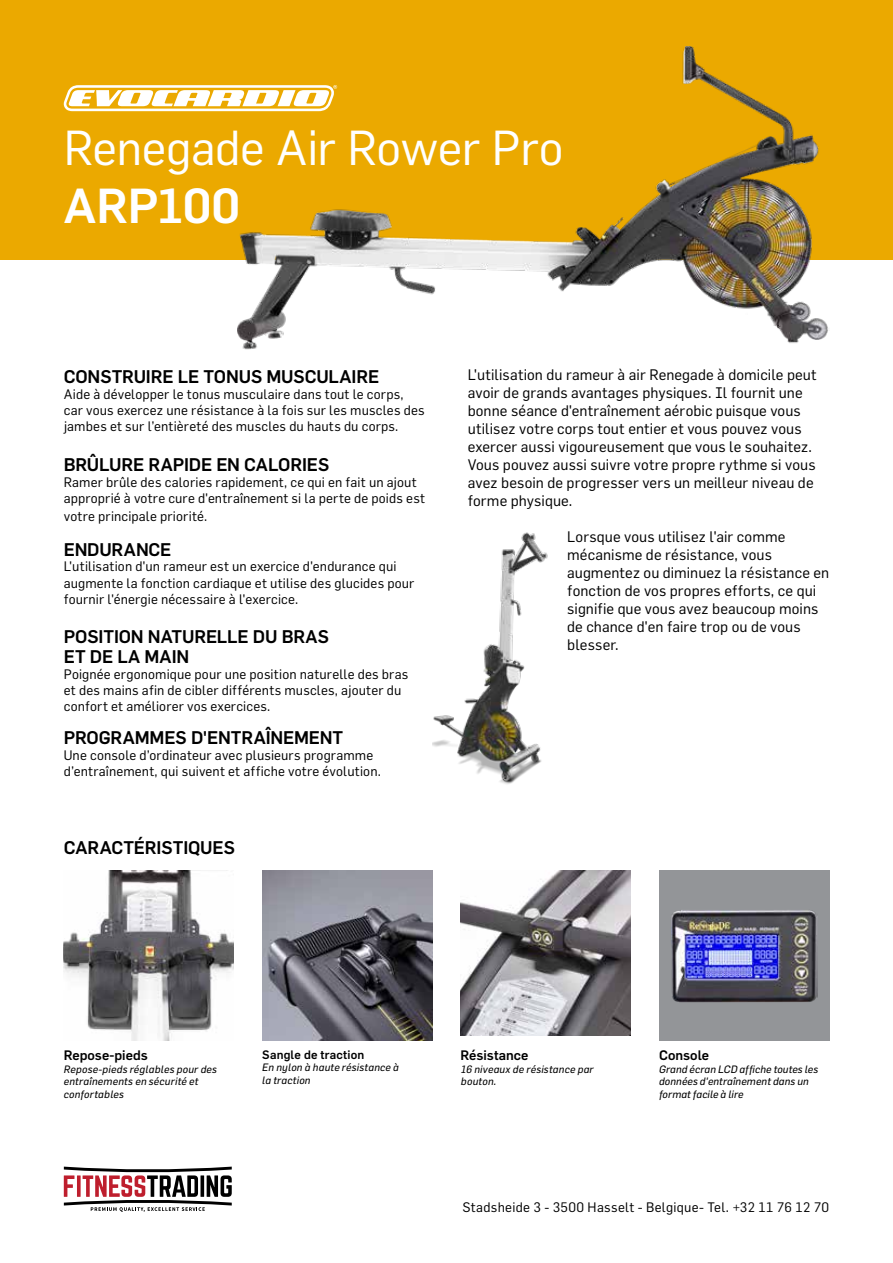
<style>
.page{position:relative;width:893px;height:1263px;background:#fff}
.page>*{position:absolute;margin:0;border:0;box-sizing:border-box;transform-origin:0 0}
.t1{font:48.15px "Flama";letter-spacing:-.01em;color:#fff}
.t2{font:500 48.15px "Flama";color:#fff}
.t3{font:500 18px/19.5px "Flama";letter-spacing:-.01em;color:#000}
.t4{font:15px/18px "Flama";letter-spacing:.005em;color:#000}
.t5{font:13.5px/16.2px "Flama";letter-spacing:.01em;color:#000}
.t6{font:500 13.5px "Flama";color:#000}
.t7{font:500 12px "Flama";letter-spacing:.015em;color:#000}
.t8{font:italic 10.5px/12.6px "Flama";letter-spacing:.015em;color:#000}
</style>
<div class="page">
<div style="left:0;top:0;width:893px;height:259px;background:#eba900"></div>
<svg style="left:64px;top:1166px;width:168px;height:46px"></svg>
<svg style="left:64px;top:85px;width:174px;height:26px"></svg>
<img style="left:432px;top:532px;width:116px;height:252px">
<img style="left:238px;top:47px;width:591px;height:303px">
<img style="left:461px;top:871px;width:170px;height:164px">
<img style="left:262px;top:871px;width:170px;height:170px">
<div style="left:659px;top:871px;width:170px;height:170px;background:#939598"></div>
<img style="left:671px;top:910px;width:147px;height:92px">
<img style="left:64px;top:871px;width:170px;height:170px">
<h1 class="t1" style="left:64px;top:118px;width:501px">Renegade Air Rower Pro</h1>
<h1 class="t2" style="left:64px;top:171px;width:178px">ARP100</h1>
<h2 class="t3" style="left:64px;top:365px;width:317px">CONSTRUIRE LE TONUS MUSCULAIRE</h2>
<p class="t5" style="left:64px;top:385px;width:362px">Aide à développer le tonus musculaire dans tout le corps, car vous exercez une résistance à la fois sur les muscles des jambes et sur l’entièreté des muscles du hauts du corps.</p>
<h2 class="t3" style="left:64px;top:453px;width:267px">BRÛLURE RAPIDE EN CALORIES</h2>
<p class="t5" style="left:64px;top:473px;width:363px">Ramer brûle des calories rapidement, ce qui en fait un ajout approprié à votre cure d'entraînement si la perte de poids est</p>
<p class="t5" style="left:64px;top:508px;width:145px">votre principale priorité.</p>
<h2 class="t3" style="left:64px;top:538px;width:109px">ENDURANCE</h2>
<p class="t5" style="left:64px;top:558px;width:352px">L'utilisation d'un rameur est un exercice d'endurance qui augmente la fonction cardiaque et utilise des glucides pour fournir l'énergie nécessaire à l'exercice.</p>
<h2 class="t3" style="left:64px;top:626px;width:267px">POSITION NATURELLE DU BRAS<br>ET DE LA MAIN</h2>
<p class="t5" style="left:64px;top:665px;width:346px">Poignée ergonomique pour une position naturelle des bras et des mains afin de cibler différents muscles, ajouter du confort et améliorer vos exercices.</p>
<h2 class="t3" style="left:64px;top:727px;width:281px">PROGRAMMES D'ENTRAÎNEMENT</h2>
<p class="t5" style="left:64px;top:747px;width:319px">Une console d’ordinateur avec plusieurs programme d’entraînement, qui suivent et affiche votre évolution.</p>
<h2 class="t3" style="left:64px;top:836px;width:173px">CARACTÉRISTIQUES</h2>
<p class="t4" style="left:468px;top:365px;width:350px">L'utilisation du rameur à air Renegade à domicile peut avoir de grands avantages physiques. Il fournit une bonne séance d'entraînement aérobic puisque vous utilisez votre corps tout entier et vous pouvez vous exercer aussi vigoureusement que vous le souhaitez.<br>Vous pouvez aussi suivre votre propre rythme si vous avez besoin de progresser vers un meilleur niveau de forme physique.</p>
<p class="t4" style="left:567px;top:527px;width:263px">Lorsque vous utilisez l'air comme mécanisme de résistance, vous augmentez ou diminuez la résistance en fonction de vos propres efforts, ce qui signifie que vous avez beaucoup moins de chance d'en faire trop ou de vous blesser.</p>
<p class="t6" style="left:64px;top:1045px;width:85px">Repose-pieds</p>
<p class="t8" style="left:64px;top:1062px;width:155px">Repose-pieds réglables pour des entraînements en sécurité et confortables</p>
<p class="t7" style="left:262px;top:1046px;width:104px">Sangle de traction</p>
<p class="t8" style="left:262px;top:1061px;width:138px">En nylon à haute résistance à la traction</p>
<p class="t6" style="left:461px;top:1045px;width:69px">Résistance</p>
<p class="t8" style="left:461px;top:1062px;width:135px">16 niveaux de résistance par bouton.</p>
<p class="t6" style="left:659px;top:1045px;width:52px">Console</p>
<p class="t8" style="left:659px;top:1062px;width:161px">Grand écran LCD affiche toutes les données d'entraînement dans un format facile à lire</p>
<p class="t5" style="left:462px;top:1199px;width:368px">Stadsheide 3 - 3500 Hasselt - Belgique- Tel. +32 11 76 12 70</p>
</div>
